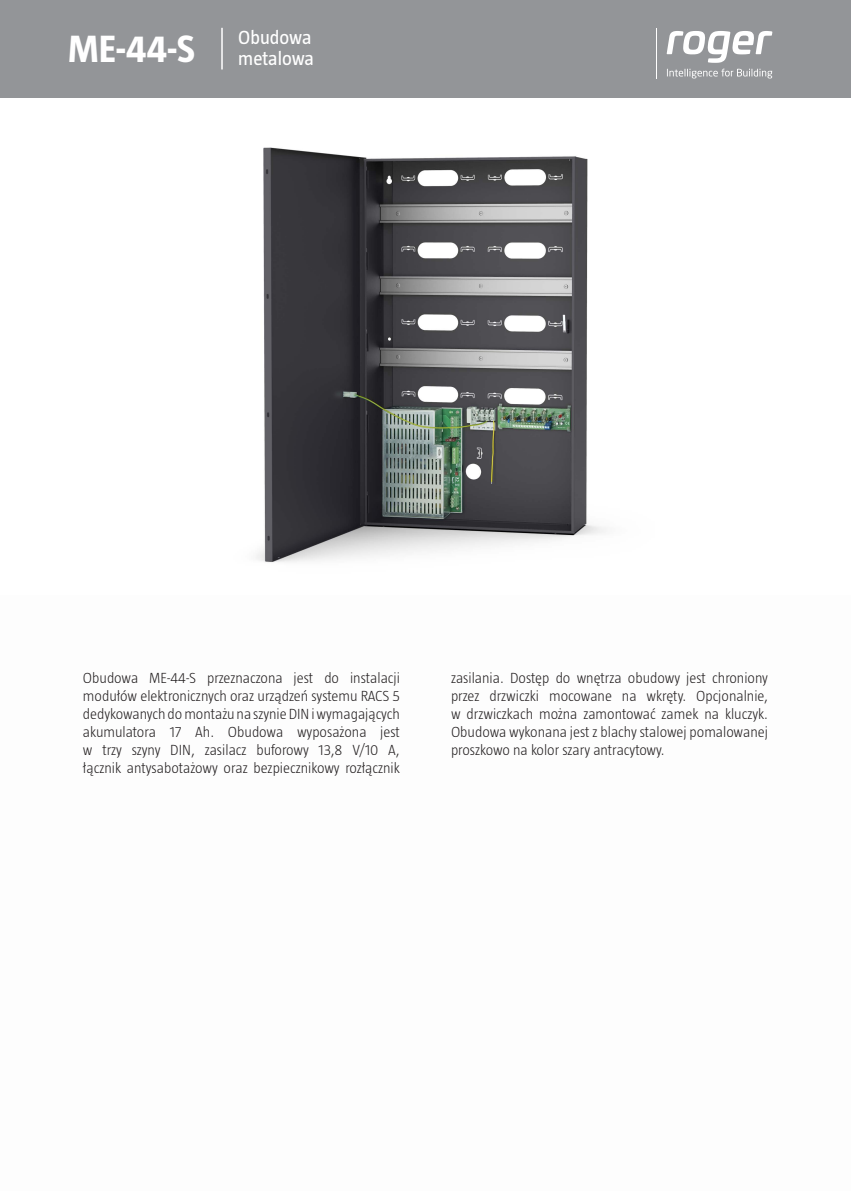
<style>
.page{position:relative;width:851px;height:1191px;background:#fff}
.page>*{position:absolute;margin:0;border:0;box-sizing:border-box;transform-origin:0 0}
.t1{font:700 39px "Taz";color:#fff}
.t2{font:19.5px/21px "Taz";color:#fff}
.t3{font:300 15px/18px "Taz";color:#231f20;text-align:justify}
</style>
<div class="page">
<div style="left:0;top:0;width:850px;height:98px;background:#939598"></div>
<hr style="left:221px;top:28px;width:2px;height:41px;background:#fff">
<hr style="left:655px;top:28px;width:1px;height:51px;background:#fff">
<svg style="left:667px;top:69px;width:105px;height:9px"></svg>
<svg style="left:666px;top:31px;width:106px;height:32px"></svg>
<img style="left:256px;top:147px;width:350px;height:416px">
<h1 class="t1" style="left:68px;top:27px;width:128px">ME-44-S</h1>
<h2 class="t2" style="left:238px;top:26px;width:77px">Obudowa metalowa</h2>
<p class="t3" style="left:83px;top:668px;width:318px">Obudowa ME-44-S przeznaczona jest do instalacji modułów elektronicznych oraz urządzeń systemu RACS 5 dedykowanych do montażu na szynie DIN i wymagających akumulatora 17 Ah. Obudowa wyposażona jest w trzy szyny DIN, zasilacz buforowy 13,8 V/10 A, łącznik antysabotażowy oraz bezpiecznikowy rozłącznik</p>
<p class="t3" style="left:451px;top:668px;width:318px">zasilania. Dostęp do wnętrza obudowy jest chroniony przez drzwiczki mocowane na wkręty. Opcjonalnie, w drzwiczkach można zamontować zamek na kluczyk.<br>Obudowa wykonana jest z blachy stalowej pomalowanej proszkowo na kolor szary antracytowy.</p>
</div>
